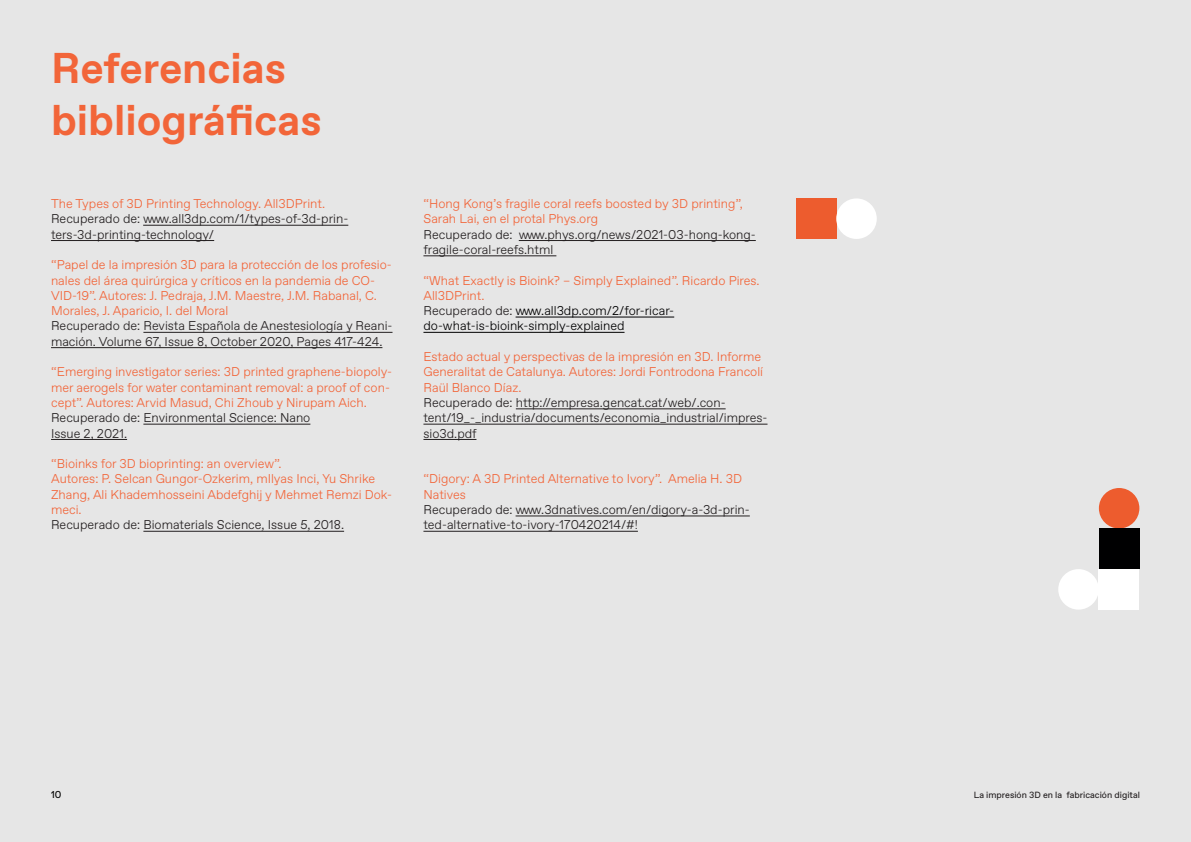
<style>
.page{position:relative;width:1191px;height:842px;background:#e6e6e6}
.page>*{position:absolute;margin:0;border:0;box-sizing:border-box;transform-origin:0 0}
.t1{font:700 43px "Favorit";color:#f26539}
.t2{font:300 12.8px/15.3px "Favorit";color:#f26539}
.t3{font:300 12.8px/15.3px "Favorit";color:#231f20}
.t4{font:300 12.8px/15.3px "Favorit";color:#000001}
.t5{font:10px "Favorit";color:#000}
.t6{font:9px "Favorit";color:#231f20}
.s1{color:#231f20}
</style>
<div class="page">
<hr style="left:143px;top:225px;width:205px;height:1px;background:#231f20">
<hr style="left:51px;top:240px;width:163px;height:1px;background:#231f20">
<hr style="left:143px;top:332px;width:249px;height:1px;background:#231f20">
<hr style="left:51px;top:347px;width:331px;height:1px;background:#231f20">
<hr style="left:143px;top:424px;width:167px;height:1px;background:#231f20">
<hr style="left:51px;top:439px;width:76px;height:1px;background:#231f20">
<hr style="left:143px;top:531px;width:201px;height:1px;background:#231f20">
<hr style="left:519px;top:240px;width:237px;height:1px;background:#231f20">
<hr style="left:423px;top:255px;width:133px;height:1px;background:#231f20">
<hr style="left:515px;top:317px;width:159px;height:1px;background:#000001">
<hr style="left:423px;top:332px;width:201px;height:1px;background:#000001">
<hr style="left:516px;top:408px;width:209px;height:1px;background:#231f20">
<hr style="left:423px;top:424px;width:344px;height:1px;background:#231f20">
<hr style="left:423px;top:439px;width:53px;height:1px;background:#231f20">
<hr style="left:515px;top:516px;width:235px;height:1px;background:#231f20">
<hr style="left:423px;top:531px;width:215px;height:1px;background:#231f20">
<div style="left:1058px;top:569px;width:40px;height:41px;background:#fff;border-radius:50%"></div>
<div style="left:1098px;top:488px;width:41px;height:40px;background:#ed5c2e;border-radius:50%"></div>
<div style="left:1099px;top:529px;width:41px;height:40px;background:#000001"></div>
<div style="left:1098px;top:569px;width:41px;height:41px;background:#fff"></div>
<div style="left:796px;top:199px;width:40px;height:40px;background:#ed5c2e"></div>
<div style="left:836px;top:198px;width:40px;height:41px;background:#fff;border-radius:50%"></div>
<p class="t1" style="left:51px;top:40px;width:237px">Referencias</p>
<p class="t1" style="left:51px;top:91px;width:272px">bibliográficas</p>
<p class="t2" style="left:51px;top:195px;width:275px">The Types of 3D Printing Technology. All3DPrint.</p>
<p class="t3" style="left:51px;top:211px;width:299px">Recuperado de: www.all3dp.com/1/types-of-3d-prin&shy;ters-3d-printing-technology/</p>
<p class="t2" style="left:51px;top:257px;width:342px">“Papel de la impresión 3D para la protección de los profesio&shy;nales del área quirúrgica y críticos en la pandemia de CO-VID-19”. Autores: J. Pedraja, J.M. Maestre, J.M. Rabanal, C.<br>Morales, J. Aparicio, I. del Moral</p>
<p class="t3" style="left:51px;top:318px;width:343px">Recuperado de: Revista Española de Anestesiología y Reani&shy;mación. Volume 67, Issue 8, October 2020, Pages 417-424.</p>
<p class="t2" style="left:51px;top:364px;width:343px">“Emerging investigator series: 3D printed graphene-biopoly&shy;mer aerogels for water contaminant removal: a proof of con&shy;cept”. Autores: Arvid Masud, Chi Zhoub y Nirupam Aich.</p>
<p class="t3" style="left:51px;top:410px;width:261px">Recuperado de: Environmental Science: Nano</p>
<p class="t3" style="left:51px;top:425px;width:78px">Issue 2, 2021.</p>
<p class="t2" style="left:51px;top:456px;width:232px">“Bioinks for 3D bioprinting: an overview”.</p>
<p class="t2" style="left:51px;top:471px;width:342px">Autores: P. Selcan Gungor-Ozkerim, mIlyas Inci, Yu Shrike<br>Zhang, Ali Khademhosseini Abdefghij y Mehmet Remzi Dok&shy;meci.</p>
<p class="t3" style="left:51px;top:517px;width:294px">Recuperado de: Biomaterials Science, Issue 5, 2018.</p>
<p class="t2" style="left:423px;top:195px;width:321px">“Hong Kong’s fragile coral reefs boosted by 3D printing”,<br>Sarah Lai, en el protal Phys.org</p>
<p class="t3" style="left:423px;top:226px;width:334px">Recuperado de: www.phys.org/news/2021-03-hong-kong&shy;fragile-coral-reefs.html</p>
<p class="t2" style="left:423px;top:272px;width:338px">“What Exactly is Bioink? – Simply Explained”. Ricardo Pires.<br>All3DPrint.</p>
<p class="t4" style="left:423px;top:303px;width:252px"><span class="s1">Recuperado de:</span> www.all3dp.com/2/for-ricar&shy;do-what-is-bioink-simply-explained</p>
<p class="t2" style="left:423px;top:348px;width:341px">Estado actual y perspectivas de la impresión en 3D. Informe<br>Generalitat de Catalunya. Autores: Jordi Fontrodona Francolí<br>Raül Blanco Díaz.</p>
<p class="t3" style="left:423px;top:394px;width:345px">Recuperado de: http://empresa.gencat.cat/web/.con&shy;tent/19_-_industria/documents/economia_industrial/impres&shy;sio3d.pdf</p>
<p class="t2" style="left:423px;top:471px;width:320px">“Digory: A 3D Printed Alternative to Ivory”. Amelia H. 3D<br>Natives</p>
<p class="t3" style="left:423px;top:501px;width:328px">Recuperado de: www.3dnatives.com/en/digory-a-3d-prin&shy;ted-alternative-to-ivory-170420214/#!</p>
<p class="t5" style="left:51px;top:788px;width:12px">10</p>
<p class="t6" style="left:973px;top:788px;width:168px">La impresión 3D en la fabricación digital</p>
</div>
